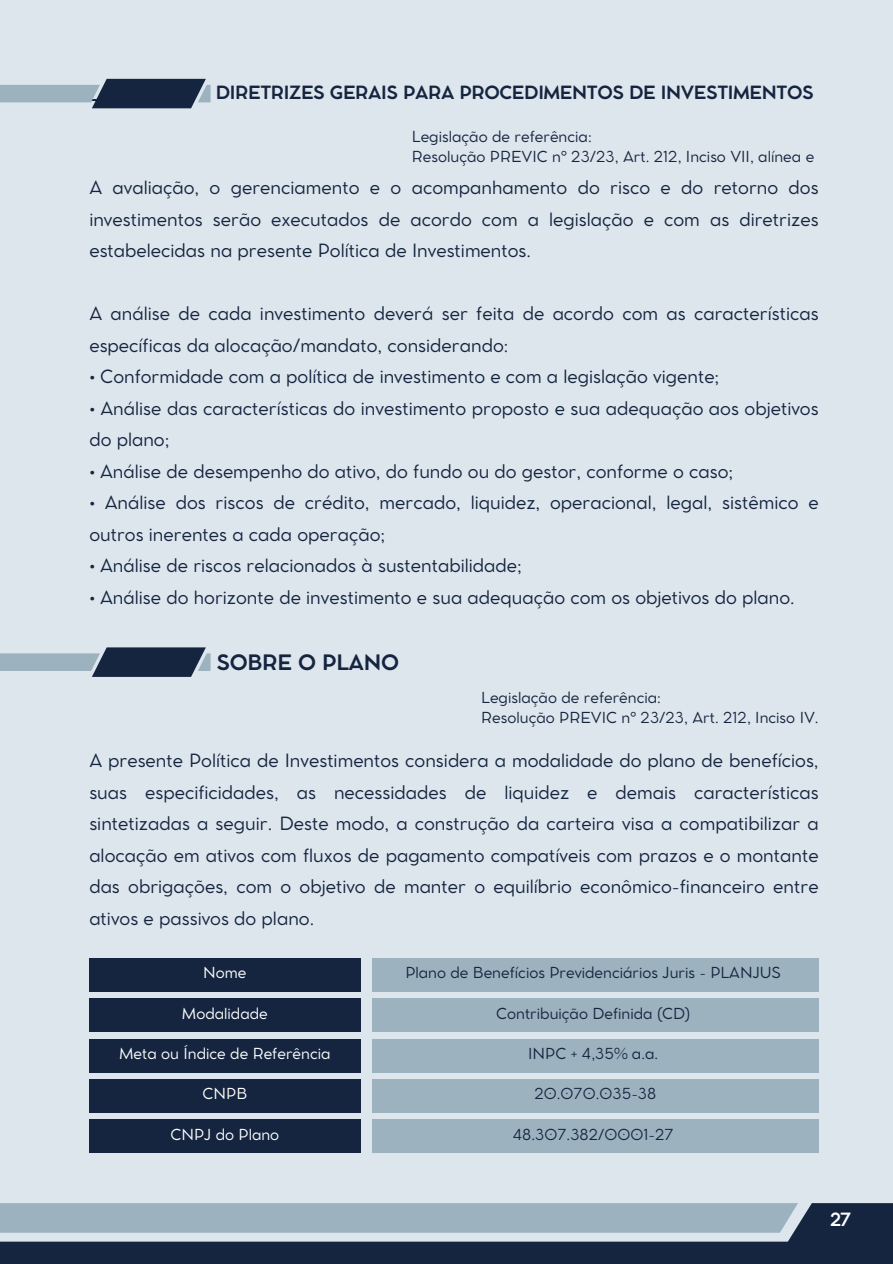
<style>
.page{position:relative;width:893px;height:1264px;background:#fff}
.page>*{position:absolute;margin:0;border:0;box-sizing:border-box;transform-origin:0 0}
.t1{font:700 21px "Cocomat Pro";letter-spacing:-.015em;color:#152540}
.t2{font:18px/31.5px "Cocomat Pro";color:#152540}
.t3{font:700 18px "Cocomat Pro";letter-spacing:-.02em;color:#152540}
.t4{font:700 18px "Cocomat Pro";color:#fff}
.t5{font:15px "Cocomat Pro";color:#152540}
.t6{font:15px "Cocomat Pro";color:#fff}
</style>
<div class="page">
<div style="left:0;top:0;width:892px;height:1263px;background:#dde6ed"></div>
<svg style="left:0;top:1203px;width:892px;height:60px;fill:#152540"></svg>
<div style="left:0;top:1203px;width:798px;height:29px;background:#9db2bf"></div>
<div style="left:89px;top:958px;width:271px;height:33px;background:#152540"></div>
<div style="left:89px;top:998px;width:271px;height:34px;background:#152540"></div>
<div style="left:89px;top:1038px;width:271px;height:34px;background:#152540"></div>
<div style="left:89px;top:1079px;width:271px;height:33px;background:#152540"></div>
<div style="left:89px;top:1119px;width:271px;height:34px;background:#152540"></div>
<div style="left:372px;top:958px;width:446px;height:33px;background:#9db2bf"></div>
<div style="left:372px;top:998px;width:446px;height:34px;background:#9db2bf"></div>
<div style="left:372px;top:1038px;width:446px;height:34px;background:#9db2bf"></div>
<div style="left:372px;top:1079px;width:446px;height:33px;background:#9db2bf"></div>
<div style="left:372px;top:1119px;width:446px;height:34px;background:#9db2bf"></div>
<svg style="left:0;top:79px;width:210px;height:29px"></svg>
<svg style="left:0;top:647px;width:210px;height:29px"></svg>
<p class="t3" style="left:216px;top:85px;width:599px">DIRETRIZES GERAIS PARA PROCEDIMENTOS DE INVESTIMENTOS</p>
<p class="t5" style="left:412px;top:130px;width:181px">Legislação de referência:</p>
<p class="t5" style="left:412px;top:151px;width:404px">Resolução PREVIC nº 23/23, Art. 212, Inciso VII, alínea e</p>
<h2 class="t2" style="left:89px;top:173px;width:730px;text-align:justify">A avaliação, o gerenciamento e o acompanhamento do risco e do retorno dos investimentos serão executados de acordo com a legislação e com as diretrizes estabelecidas na presente Política de Investimentos.</h2>
<h3 class="t2" style="left:89px;top:299px;width:730px">A análise de cada investimento deverá ser feita de acordo com as características específicas da alocação/mandato, considerando:</h3>
<h3 class="t2" style="left:89px;top:362px;width:631px">• Conformidade com a política de investimento e com a legislação vigente;</h3>
<h3 class="t2" style="left:89px;top:394px;width:730px">• Análise das características do investimento proposto e sua adequação aos objetivos do plano;</h3>
<h3 class="t2" style="left:89px;top:457px;width:645px">• Análise de desempenho do ativo, do fundo ou do gestor, conforme o caso;</h3>
<h3 class="t2" style="left:89px;top:488px;width:730px">• Análise dos riscos de crédito, mercado, liquidez, operacional, legal, sistêmico e outros inerentes a cada operação;</h3>
<h3 class="t2" style="left:89px;top:551px;width:434px">• Análise de riscos relacionados à sustentabilidade;</h3>
<h3 class="t2" style="left:89px;top:583px;width:706px">• Análise do horizonte de investimento e sua adequação com os objetivos do plano.</h3>
<h3 class="t1" style="left:217px;top:654px;width:184px">SOBRE O PLANO</h3>
<p class="t5" style="left:481px;top:691px;width:181px">Legislação de referência:</p>
<p class="t5" style="left:481px;top:711px;width:339px">Resolução PREVIC nº 23/23, Art. 212, Inciso IV.</p>
<h1 class="t2" style="left:89px;top:746px;width:730px;text-align:justify">A presente Política de Investimentos considera a modalidade do plano de benefícios, suas especificidades, as necessidades de liquidez e demais características sintetizadas a seguir. Deste modo, a construção da carteira visa a compatibilizar a alocação em ativos com fluxos de pagamento compatíveis com prazos e o montante das obrigações, com o objetivo de manter o equilíbrio econômico-financeiro entre ativos e passivos do plano.</h1>
<h3 class="t6" style="left:203px;top:967px;width:45px">Nome</h3>
<h4 class="t5" style="left:405px;top:967px;width:377px">Plano de Benefícios Previdenciários Juris - PLANJUS</h4>
<p class="t5" style="left:496px;top:1007px;width:196px">Contribuição Definida (CD)</p>
<p class="t5" style="left:528px;top:1048px;width:132px">INPC + 4,35% a.a.</p>
<p class="t5" style="left:534px;top:1088px;width:123px">20.070.035-38</p>
<p class="t5" style="left:512px;top:1128px;width:162px">48.307.382/0001-27</p>
<p class="t6" style="left:182px;top:1007px;width:87px">Modalidade</p>
<p class="t6" style="left:119px;top:1048px;width:213px">Meta ou Índice de Referência</p>
<p class="t6" style="left:202px;top:1088px;width:46px">CNPB</p>
<p class="t6" style="left:170px;top:1128px;width:110px">CNPJ do Plano</p>
<p class="t4" style="left:830px;top:1212px;width:23px">27</p>
</div>
